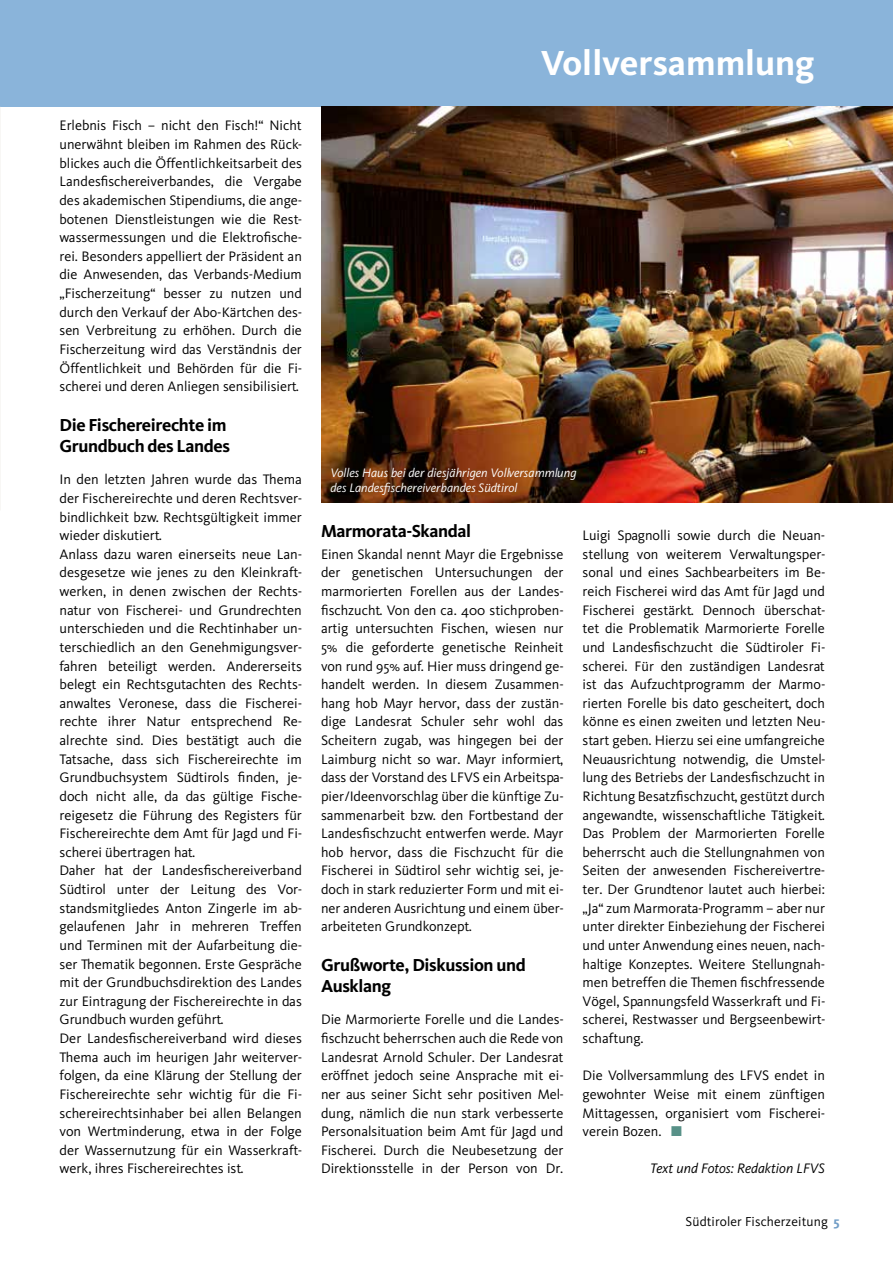
<style>
.page{position:relative;width:893px;height:1263px;background:#fff}
.page>*{position:absolute;margin:0;border:0;box-sizing:border-box;transform-origin:0 0}
.t1{font:700 36px "Kievit";color:#fff}
.t2{font:700 18px/21px "Kievit";letter-spacing:-.02em;color:#000}
.t3{font:14.25px/18.6px "Kievit";color:#000;text-align:justify}
.t4{font:italic 14.25px "Kievit";color:#000}
.t5{font:13.5px "Kievit";letter-spacing:.01em;color:#000}
.t6{font:italic 12.75px/15px "Kievit";color:#fff}
.s1{color:#589188}
.s2{font-weight:700;color:#719dc6}
</style>
<div class="page">
<div style="left:0;top:0;width:893px;height:106px;background:#8ab4da"></div>
<img style="left:321px;top:106px;width:572px;height:397px">
<p class="t3" style="left:60px;top:116px;width:244px">Erlebnis Fisch – nicht den Fisch!“ Nicht unerwähnt bleiben im Rahmen des Rück&shy;blickes auch die Öffentlichkeitsarbeit des Landesfischereiverbandes, die Vergabe des akademischen Stipendiums, die ange&shy;botenen Dienstleistungen wie die Rest&shy;wassermessungen und die Elektrofische&shy;rei. Besonders appelliert der Präsident an die Anwesenden, das Verbands-Medium „Fischerzeitung“ besser zu nutzen und durch den Verkauf der Abo-Kärtchen des&shy;sen Verbreitung zu erhöhen. Durch die Fischerzeitung wird das Verständnis der Öffentlichkeit und Behörden für die Fi&shy;scherei und deren Anliegen sensibilisiert.</p>
<p class="t2" style="left:60px;top:414px;width:172px">Die Fischereirechte im<br>Grundbuch des Landes</p>
<p class="t3" style="left:60px;top:470px;width:244px;text-align:left">In den letzten Jahren wurde das Thema der Fischereirechte und deren Rechtsver&shy;bindlichkeit bzw. Rechtsgültigkeit immer wieder diskutiert.<br>Anlass dazu waren einerseits neue Lan&shy;desgesetze wie jenes zu den Kleinkraft&shy;werken, in denen zwischen der Rechts&shy;natur von Fischerei- und Grundrechten unterschieden und die Rechtinhaber un&shy;terschiedlich an den Genehmigungsver&shy;fahren beteiligt werden. Andererseits belegt ein Rechtsgutachten des Rechts&shy;anwaltes Veronese, dass die Fischerei&shy;rechte ihrer Natur entsprechend Re&shy;alrechte sind. Dies bestätigt auch die Tatsache, dass sich Fischereirechte im Grundbuchsystem Südtirols finden, je&shy;doch nicht alle, da das gültige Fische&shy;reigesetz die Führung des Registers für Fischereirechte dem Amt für Jagd und Fi&shy;scherei übertragen hat.<br>Daher hat der Landesfischereiverband Südtirol unter der Leitung des Vor&shy;standsmitgliedes Anton Zingerle im ab&shy;gelaufenen Jahr in mehreren Treffen und Terminen mit der Aufarbeitung die&shy;ser Thematik begonnen. Erste Gespräche mit der Grundbuchsdirektion des Landes zur Eintragung der Fischereirechte in das Grundbuch wurden geführt.<br>Der Landesfischereiverband wird dieses Thema auch im heurigen Jahr weiterver&shy;folgen, da eine Klärung der Stellung der Fischereirechte sehr wichtig für die Fi&shy;schereirechtsinhaber bei allen Belangen von Wertminderung, etwa in der Folge der Wassernutzung für ein Wasserkraft&shy;werk, ihres Fischereirechtes ist.</p>
<h1 class="t1" style="left:541px;top:41px;width:276px">Vollversammlung</h1>
<p class="t6" style="left:330px;top:466px;width:248px">Volles Haus bei der diesjährigen Vollversammlung des Landesfischereiverbandes Südtirol</p>
<p class="t2" style="left:321px;top:521px;width:152px">Marmorata-Skandal</p>
<p class="t3" style="left:321px;top:545px;width:244px">Einen Skandal nennt Mayr die Ergebnisse der genetischen Untersuchungen der marmorierten Forellen aus der Landes&shy;fischzucht. Von den ca. 400 stichproben&shy;artig untersuchten Fischen, wiesen nur 5% die geforderte genetische Reinheit von rund 95% auf. Hier muss dringend ge&shy;handelt werden. In diesem Zusammen&shy;hang hob Mayr hervor, dass der zustän&shy;dige Landesrat Schuler sehr wohl das Scheitern zugab, was hingegen bei der Laimburg nicht so war. Mayr informiert, dass der Vorstand des LFVS ein Arbeitspa&shy;pier/Ideenvorschlag über die künftige Zu&shy;sammenarbeit bzw. den Fortbestand der Landesfischzucht entwerfen werde. Mayr hob hervor, dass die Fischzucht für die Fischerei in Südtirol sehr wichtig sei, je&shy;doch in stark reduzierter Form und mit ei&shy;ner anderen Ausrichtung und einem über&shy;arbeiteten Grundkonzept.</p>
<p class="t2" style="left:321px;top:954px;width:206px">Grußworte, Diskussion und<br>Ausklang</p>
<p class="t3" style="left:321px;top:1010px;width:244px">Die Marmorierte Forelle und die Landes&shy;fischzucht beherrschen auch die Rede von Landesrat Arnold Schuler. Der Landesrat eröffnet jedoch seine Ansprache mit ei&shy;ner aus seiner Sicht sehr positiven Mel&shy;dung, nämlich die nun stark verbesserte Personalsituation beim Amt für Jagd und Fischerei. Durch die Neubesetzung der Direktionsstelle in der Person von Dr.</p>
<p class="t3" style="left:583px;top:526px;width:244px">Luigi Spagnolli sowie durch die Neuan&shy;stellung von weiterem Verwaltungsper&shy;sonal und eines Sachbearbeiters im Be&shy;reich Fischerei wird das Amt für Jagd und Fischerei gestärkt. Dennoch überschat&shy;tet die Problematik Marmorierte Forelle und Landesfischzucht die Südtiroler Fi&shy;scherei. Für den zuständigen Landesrat ist das Aufzuchtprogramm der Marmo&shy;rierten Forelle bis dato gescheitert, doch könne es einen zweiten und letzten Neu&shy;start geben. Hierzu sei eine umfangreiche Neuausrichtung notwendig, die Umstel&shy;lung des Betriebs der Landesfischzucht in Richtung Besatzfischzucht, gestützt durch angewandte, wissenschaftliche Tätigkeit.<br>Das Problem der Marmorierten Forelle beherrscht auch die Stellungnahmen von Seiten der anwesenden Fischereivertre&shy;ter. Der Grundtenor lautet auch hierbei: „Ja“ zum Marmorata-Programm – aber nur unter direkter Einbeziehung der Fischerei und unter Anwendung eines neuen, nach&shy;haltige Konzeptes. Weitere Stellungnah&shy;men betreffen die Themen fischfressende Vögel, Spannungsfeld Wasserkraft und Fi&shy;scherei, Restwasser und Bergseenbewirt&shy;schaftung.</p>
<p class="t3" style="left:583px;top:1066px;width:244px">Die Vollversammlung des LFVS endet in gewohnter Weise mit einem zünftigen Mittagessen, organisiert vom Fischerei&shy;verein Bozen. <span class="s1">■</span></p>
<p class="t4" style="left:650px;top:1160px;width:176px">Text und Fotos: Redaktion LFVS</p>
<p class="t5" style="left:686px;top:1214px;width:156px">Südtiroler Fischerzeitung <span class="s2">5</span></p>
</div>
